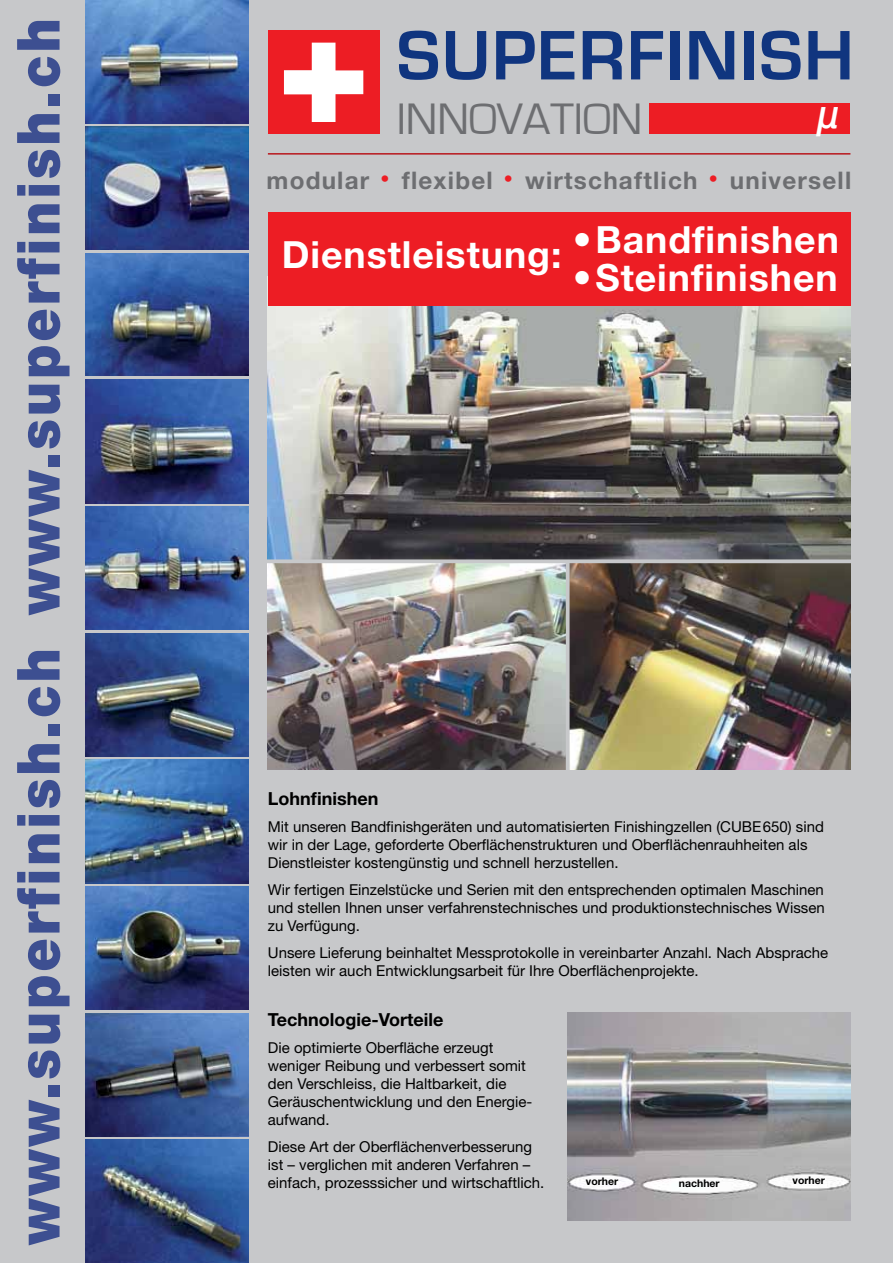
<style>
.page{position:relative;width:893px;height:1263px;background:#c7c8ca}
.page>*{position:absolute;margin:0;border:0;box-sizing:border-box;transform-origin:0 0}
.t1{font:700 72.6px "Eurostile";letter-spacing:.02em;color:#10357f}
.t2{font:900 59.4px "Helvetica Neue";letter-spacing:.05em;color:#3d4f91;scale:.9 1}
.t3{font:45.45px "Eurostile";color:#6d6e71}
.t4{font:700 39.75px "Quorum IT Cby BT";color:#fff;scale:.94 1}
.t5{font:700 37.5px "Helvetica Neue";letter-spacing:.025em;color:#fff}
.t6{font:700 24.3px "Helvetica Neue";letter-spacing:.05em;color:#6d6e71}
.t7{font:700 18px "Helvetica Neue";color:#000}
.t8{font:15px/18px "Helvetica Neue";color:#000}
.t9{font:700 10.5px "Helvetica Neue";color:#000}
</style>
<div class="page">
<img style="left:568px;top:1012px;width:282px;height:208px">
<img style="left:268px;top:306px;width:582px;height:253px">
<div style="left:649px;top:104px;width:200px;height:30px;background:#ed1d24"></div>
<div style="left:268px;top:30px;width:111px;height:104px;background:#ed1d24"></div>
<svg style="left:284px;top:43px;width:79px;height:79px"></svg>
<img style="left:85px;top:0;width:164px;height:123px">
<img style="left:85px;top:127px;width:164px;height:123px">
<img style="left:85px;top:253px;width:164px;height:123px">
<img style="left:85px;top:380px;width:164px;height:123px">
<img style="left:85px;top:507px;width:164px;height:123px">
<img style="left:85px;top:633px;width:164px;height:123px">
<img style="left:85px;top:760px;width:164px;height:123px">
<img style="left:85px;top:886px;width:164px;height:124px">
<img style="left:85px;top:1013px;width:164px;height:123px">
<img style="left:85px;top:1140px;width:164px;height:123px">
<hr style="left:268px;top:153px;width:582px;height:2px;background:#ed1d24">
<div style="left:268px;top:213px;width:582px;height:93px;background:#ed1d24"></div>
<img style="left:268px;top:563px;width:582px;height:207px">
<svg style="left:267px;top:559px;width:584px;height:1px"></svg>
<svg style="left:566px;top:563px;width:4px;height:207px"></svg>
<h2 class="t2" style="left:3px;top:1245px;width:1365px;rotate:-90deg">www.superfinish.ch www.superfinish.ch</h2>
<h1 class="t1" style="left:397px;top:16px;width:459px">SUPERFINISH</h1>
<h3 class="t3" style="left:397px;top:94px;width:247px">INNOVATION</h3>
<h3 class="t4" style="left:818px;top:90px;width:25px">µ</h3>
<h3 class="t6" style="left:266px;top:165px;width:586px">modular <sup>•</sup> flexibel <sup>•</sup> wirtschaftlich <sup>•</sup> universell</h3>
<h3 class="t5" style="left:282px;top:231px;width:559px">Dienstleistung: • Bandfinishen</h3>
<h3 class="t5" style="left:573px;top:255px;width:267px">• Steinfinishen</h3>
<p class="t7" style="left:268px;top:787px;width:112px">Lohnfinishen</p>
<p class="t8" style="left:268px;top:817px;width:558px">Mit unseren Bandfinishgeräten und automatisierten Finishingzellen (CUBE650) sind wir in der Lage, geforderte Oberflächenstrukturen und Oberflächenrauhheiten als<br>Dienstleister kostengünstig und schnell herzustellen.</p>
<p class="t8" style="left:268px;top:880px;width:558px;text-align:justify">Wir fertigen Einzelstücke und Serien mit den entsprechenden optimalen Maschinen und stellen Ihnen unser verfahrenstechnisches und produktionstechnisches Wissen zu Verfügung.</p>
<p class="t8" style="left:268px;top:943px;width:562px">Unsere Lieferung beinhaltet Messprotokolle in vereinbarter Anzahl. Nach Absprache leisten wir auch Entwicklungsarbeit für Ihre Oberflächenprojekte.</p>
<p class="t7" style="left:268px;top:1008px;width:177px">Technologie-Vorteile</p>
<p class="t8" style="left:268px;top:1038px;width:266px">Die optimierte Oberfläche erzeugt weniger Reibung und verbessert somit den Verschleiss, die Haltbarkeit, die<br>Geräuschentwicklung und den Energie&shy;aufwand.</p>
<p class="t8" style="left:268px;top:1137px;width:278px">Diese Art der Oberflächenverbesserung ist – verglichen mit anderen Verfahren – einfach, prozesssicher und wirtschaftlich.</p>
<p class="t9" style="left:586px;top:1175px;width:34px">vorher</p>
<p class="t9" style="left:793px;top:1174px;width:34px">vorher</p>
<p class="t9" style="left:679px;top:1177px;width:42px">nachher</p>
</div>
